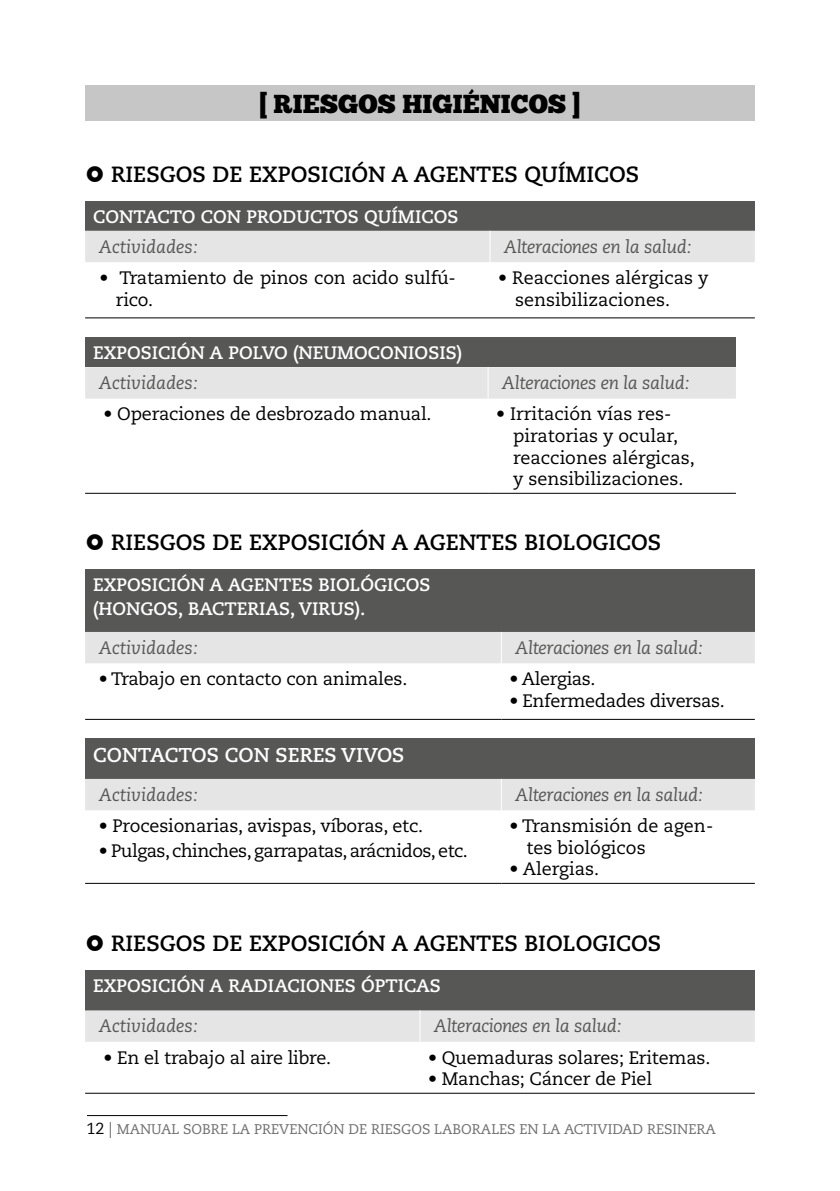
<style>
.page{position:relative;width:840px;height:1191px;background:#fff}
.page>*{position:absolute;margin:0;border:0;box-sizing:border-box;transform-origin:0 0}
.t1{font:26px "Chunk Five";color:#000}
.t2{font:700 22px "Caecilia LT Std";color:#000}
.t3{font:700 20px "Caecilia LT Std";color:#fff}
.t4{font:18px/21.6px "Caecilia LT Std";letter-spacing:-.01em;color:#000}
.t5{font:700 18px/24px "Caecilia LT Std";color:#fff}
.t6{font:italic 18px "Caecilia LT Std";letter-spacing:-.02em;color:#575756}
.t7{font:italic 18px "Caecilia LT Std";color:#575756}
.t8{font:18px "Caecilia LT Std";letter-spacing:-.03em;color:#000}
.t9{font:14px "Caecilia LT Std";color:#706f6f}
.s1{font-size:16px;color:#000}
.s2{font-size:16px}
</style>
<div class="page">
<hr style="left:87px;top:1115px;width:200px;height:1px;background:#000">
<div style="left:85px;top:85px;width:669px;height:36px;background:#c6c6c6"></div>
<div style="left:85px;top:201px;width:669px;height:30px;background:#575756"></div>
<div style="left:85px;top:231px;width:669px;height:31px;background:#e5e5e5"></div>
<hr style="left:85px;top:317px;width:404px;height:1px;background:#000">
<hr style="left:489px;top:317px;width:265px;height:1px;background:#000">
<hr style="left:489px;top:231px;width:1px;height:31px;background:#fff">
<div style="left:85px;top:337px;width:650px;height:30px;background:#575756"></div>
<div style="left:85px;top:367px;width:650px;height:31px;background:#e5e5e5"></div>
<hr style="left:85px;top:493px;width:403px;height:1px;background:#000">
<hr style="left:488px;top:493px;width:247px;height:1px;background:#000">
<hr style="left:487px;top:367px;width:1px;height:31px;background:#fff">
<div style="left:85px;top:569px;width:669px;height:63px;background:#575756"></div>
<div style="left:85px;top:632px;width:669px;height:31px;background:#e5e5e5"></div>
<hr style="left:85px;top:719px;width:416px;height:1px;background:#000">
<hr style="left:501px;top:719px;width:253px;height:1px;background:#000">
<hr style="left:500px;top:632px;width:1px;height:31px;background:#fff">
<div style="left:85px;top:739px;width:669px;height:40px;background:#575756"></div>
<div style="left:85px;top:779px;width:669px;height:31px;background:#e5e5e5"></div>
<hr style="left:85px;top:883px;width:416px;height:1px;background:#000">
<hr style="left:501px;top:883px;width:253px;height:1px;background:#000">
<hr style="left:500px;top:779px;width:1px;height:31px;background:#fff">
<div style="left:85px;top:970px;width:669px;height:40px;background:#575756"></div>
<div style="left:85px;top:1010px;width:669px;height:31px;background:#e5e5e5"></div>
<hr style="left:85px;top:1093px;width:335px;height:1px;background:#000">
<hr style="left:420px;top:1093px;width:334px;height:1px;background:#000">
<hr style="left:419px;top:1010px;width:1px;height:31px;background:#fff">
<h1 class="t1" style="left:257px;top:88px;width:327px">[ RIESGOS HIGIÉNICOS ]</h1>
<p class="t2" style="left:111px;top:161px;width:529px">RIESGOS DE EXPOSICIÓN A AGENTES QUÍMICOS</p>
<p class="t5" style="left:93px;top:205px;width:366px">CONTACTO CON PRODUCTOS QUÍMICOS</p>
<p class="t7" style="left:99px;top:236px;width:101px">Actividades:</p>
<p class="t6" style="left:503px;top:236px;width:189px">Alteraciones en la salud:</p>
<p class="t4" style="left:116px;top:267px;width:341px;text-indent:-16px">• Tratamiento de pinos con acido sulfú&shy;rico.</p>
<p class="t4" style="left:514px;top:267px;width:195px;text-indent:-17px">• Reacciones alérgicas y sensibilizaciones.</p>
<p class="t5" style="left:93px;top:341px;width:370px">EXPOSICIÓN A POLVO (NEUMOCONIOSIS)</p>
<p class="t7" style="left:99px;top:372px;width:101px">Actividades:</p>
<p class="t6" style="left:501px;top:372px;width:189px">Alteraciones en la salud:</p>
<p class="t4" style="left:104px;top:404px;width:329px">• Operaciones de desbrozado manual.</p>
<p class="t4" style="left:513px;top:404px;width:183px;text-indent:-17px">• Irritación vías res&shy;piratorias y ocular, reacciones alérgicas, y sensibilizaciones.</p>
<p class="t2" style="left:111px;top:529px;width:551px">RIESGOS DE EXPOSICIÓN A AGENTES BIOLOGICOS</p>
<p class="t5" style="left:93px;top:573px;width:338px">EXPOSICIÓN A AGENTES BIOLÓGICOS (HONGOS, BACTERIAS, VIRUS).</p>
<p class="t7" style="left:99px;top:637px;width:101px">Actividades:</p>
<p class="t6" style="left:514px;top:637px;width:189px">Alteraciones en la salud:</p>
<p class="t4" style="left:99px;top:668px;width:310px">• Trabajo en contacto con animales.</p>
<p class="t4" style="left:509px;top:668px;width:88px">• Alergias.</p>
<p class="t4" style="left:509px;top:690px;width:217px">• Enfermedades diversas.</p>
<p class="t3" style="left:93px;top:743px;width:313px">CONTACTOS CON SERES VIVOS</p>
<p class="t7" style="left:99px;top:784px;width:101px">Actividades:</p>
<p class="t6" style="left:514px;top:784px;width:189px">Alteraciones en la salud:</p>
<p class="t4" style="left:99px;top:815px;width:325px">• Procesionarias, avispas, víboras, etc.</p>
<p class="t8" style="left:99px;top:840px;width:370px">• Pulgas, chinches, garrapatas, arácnidos, etc.</p>
<p class="t4" style="left:526px;top:815px;width:188px;text-indent:-17px">• Transmisión de agen&shy;tes biológicos</p>
<p class="t4" style="left:509px;top:858px;width:91px">• Alergias.</p>
<p class="t2" style="left:111px;top:930px;width:551px">RIESGOS DE EXPOSICIÓN A AGENTES BIOLOGICOS</p>
<p class="t5" style="left:93px;top:974px;width:349px">EXPOSICIÓN A RADIACIONES ÓPTICAS</p>
<p class="t7" style="left:99px;top:1015px;width:101px">Actividades:</p>
<p class="t6" style="left:433px;top:1015px;width:189px">Alteraciones en la salud:</p>
<p class="t4" style="left:104px;top:1047px;width:229px">• En el trabajo al aire libre.</p>
<p class="t4" style="left:428px;top:1047px;width:284px">• Quemaduras solares; Eritemas.</p>
<p class="t4" style="left:428px;top:1068px;width:225px">• Manchas; Cáncer de Piel</p>
<p class="t9" style="left:86px;top:1120px;width:630px"><span class="s1">12</span> <span class="s2">|</span> MANUAL SOBRE LA PREVENCIÓN DE RIESGOS LABORALES EN LA ACTIVIDAD RESINERA</p>
</div>
